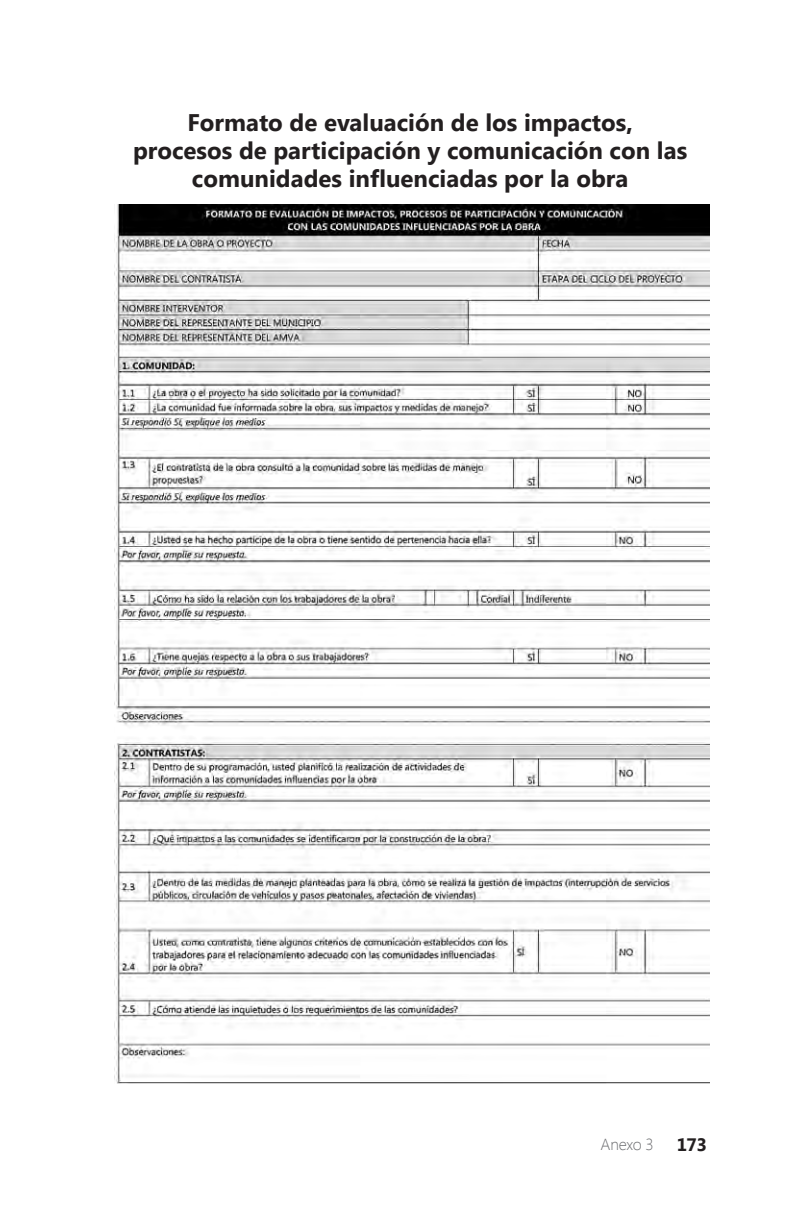
<style>
.page{position:relative;width:792px;height:1224px;background:#fff}
.page>*{position:absolute;margin:0;border:0;box-sizing:border-box;transform-origin:0 0}
.t1{font:700 24px/28px "Segoe UI";color:#231f20;text-align:center}
.t2{font:700 18px "Segoe UI";color:#231f20}
.t3{font:300 16px "Segoe UI";letter-spacing:-.015em;color:#6c6d70}
</style>
<div class="page">
<img style="left:114px;top:204px;width:595px;height:880px">
<p class="t1" style="left:187px;top:107px;width:447px">Formato de evaluación de los impactos,</p>
<p class="t1" style="left:133px;top:135px;width:556px">procesos de participación y comunicación con las comunidades influenciadas por la obra</p>
<p class="t3" style="left:600px;top:1133px;width:55px">Anexo 3</p>
<p class="t2" style="left:677px;top:1132px;width:32px">173</p>
</div>
